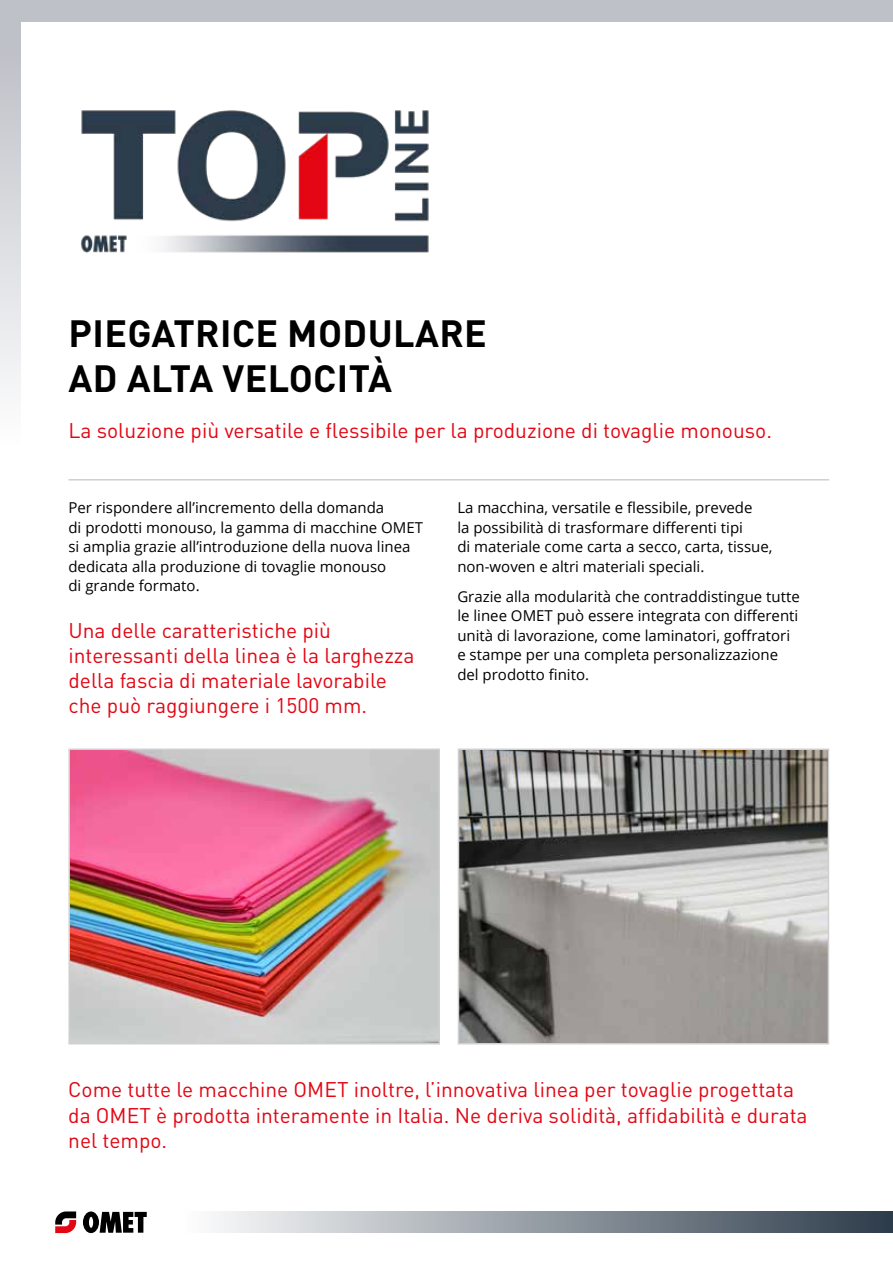
<style>
.page{position:relative;width:893px;height:1263px;background:#fff}
.page>*{position:absolute;margin:0;border:0;box-sizing:border-box;transform-origin:0 0}
.t1{font:700 37.5px/45px "DINOT";letter-spacing:.01em;color:#000}
.t2{font:21px/25.2px "DINOT";color:#e30613}
.t3{font:15px/19.5px "Open Sans";color:#000}
</style>
<div class="page">
<hr style="left:68px;top:479px;width:761px;height:1px;background:#d0d0d0">
<img style="left:71px;top:751px;width:366px;height:290px">
<div style="left:68px;top:748px;width:372px;height:296px;border:2px solid #d0d0d0"></div>
<img style="left:461px;top:751px;width:365px;height:290px">
<div style="left:458px;top:748px;width:371px;height:296px;border:2px solid #d0d0d0"></div>
<img style="left:81px;top:110px;width:348px;height:143px">
<div style="left:0;top:0;width:893px;height:21px;background:#bfc1c8"></div>
<div style="left:0;top:0;width:21px;height:446px;background:linear-gradient(to bottom,#b9bbc2,#fdfdfd)"></div>
<svg style="left:83px;top:1211px;width:64px;height:22px"></svg>
<svg style="left:55px;top:1211px;width:21px;height:22px"></svg>
<div style="left:186px;top:1211px;width:707px;height:22px;background:linear-gradient(to right,#fdfdfd,#2d3c4b)"></div>
<h1 class="t1" style="left:69px;top:309px;width:420px">PIEGATRICE MODULARE<br>AD ALTA VELOCITÀ</h1>
<h2 class="t2" style="left:68px;top:417px;width:705px">La soluzione più versatile e flessibile per la produzione di tovaglie monouso.</h2>
<p class="t3" style="left:68px;top:498px;width:356px">Per rispondere all’incremento della domanda<br>di prodotti monouso, la gamma di macchine OMET si amplia grazie all’introduzione della nuova linea dedicata alla produzione di tovaglie monouso<br>di grande formato.</p>
<h2 class="t2" style="left:68px;top:617px;width:348px">Una delle caratteristiche più interessanti della linea è la larghezza della fascia di materiale lavorabile che può raggiungere i 1500 mm.</h2>
<p class="t3" style="left:457px;top:498px;width:317px">La macchina, versatile e flessibile, prevede<br>la possibilità di trasformare differenti tipi<br>di materiale come carta a secco, carta, tissue, non-woven e altri materiali speciali.</p>
<p class="t3" style="left:457px;top:586px;width:344px">Grazie alla modularità che contraddistingue tutte le linee OMET può essere integrata con differenti unità di lavorazione, come laminatori, goffratori e stampe per una completa personalizzazione del prodotto finito.</p>
<h2 class="t2" style="left:68px;top:1076px;width:741px">Come tutte le macchine OMET inoltre, l’innovativa linea per tovaglie progettata da OMET è prodotta interamente in Italia. Ne deriva solidità, affidabilità e durata nel tempo.</h2>
</div>
